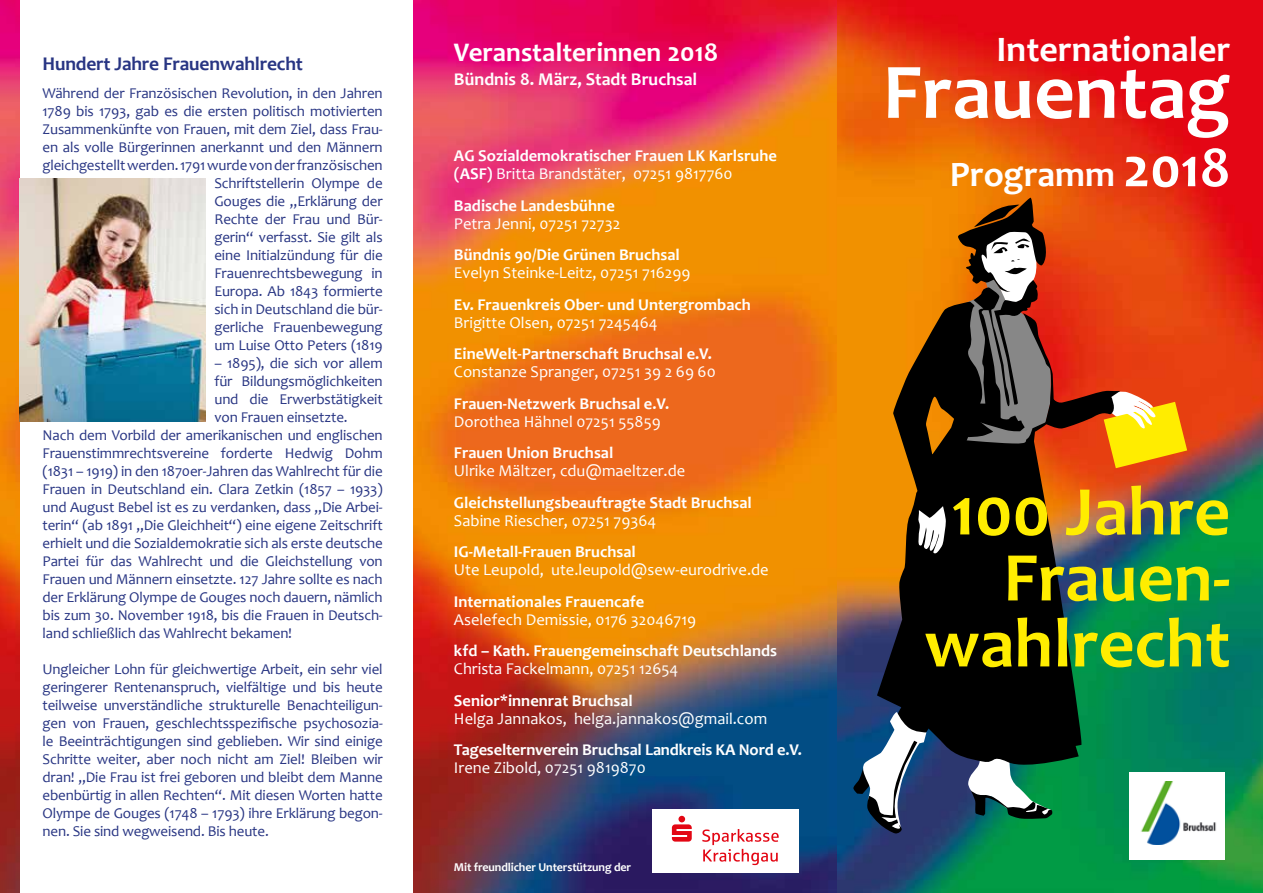
<style>
.page{position:relative;width:1263px;height:893px;background:#fff}
.page>*{position:absolute;margin:0;border:0;box-sizing:border-box;transform-origin:0 0}
.t1{font:700 79.5px "Candara";color:#fff}
.t2{font:700 70.5px/66px "Candara";color:#ffed00;text-align:right}
.t3{font:700 36px "Candara";color:#fff}
.t4{font:700 27px "Candara";color:#fff}
.t5{font:700 19.5px "Candara";letter-spacing:-.01em;color:#283583}
.t6{font:700 18px "Candara";color:#fff}
.t7{font:700 16.5px/18px "Candara";color:#fff}
.t8{font:16.5px "Candara";color:#fff}
.t9{font:15px/18px "Candara";letter-spacing:-.01em;color:#283583;text-align:right}
.t10{font:700 12px "Candara";letter-spacing:-.01em;color:#fff}
.s1{font-weight:400}
.s2{font-size:57px}
</style>
<div class="page">
<img style="left:414px;top:0;width:849px;height:893px">
<img style="left:0;top:0;width:19px;height:893px">
<div style="left:1130px;top:772px;width:95px;height:88px;background:#fff"></div>
<img style="left:1140px;top:782px;width:76px;height:63px">
<img style="left:20px;top:179px;width:186px;height:242px">
<svg style="left:968px;top:770px;width:84px;height:49px"></svg>
<svg style="left:877px;top:420px;width:207px;height:350px;background:#181910"></svg>
<svg style="left:853px;top:703px;width:77px;height:131px"></svg>
<svg style="left:892px;top:198px;width:295px;height:356px;background:#984e20"></svg>
<div style="left:652px;top:809px;width:146px;height:63px;background:#fff"></div>
<svg style="left:672px;top:816px;width:20px;height:26px"></svg>
<svg style="left:702px;top:829px;width:77px;height:36px"></svg>
<h3 class="t5" style="left:43px;top:52px;width:262px">Hundert Jahre Frauenwahlrecht</h3>
<p class="t9" style="left:43px;top:84px;width:342px">Während der Französischen Revolution, in den Jahren 1789 bis 1793, gab es die ersten politisch motivierten Zusammenkünfte von Frauen, mit dem Ziel, dass Frau&shy;en als volle Bürgerinnen anerkannt und den Männern gleichgestellt werden. 1791 wurde von der französischen Schriftstellerin Olympe de<br>Gouges die „Erklärung der<br>Rechte der Frau und Bür-<br>gerin“ verfasst. Sie gilt als<br>eine Initialzündung für die<br>Frauenrechtsbewegung in<br>Europa. Ab 1843 formierte<br>sich in Deutschland die bür-<br>gerliche Frauenbewegung<br>um Luise Otto Peters (1819</p>
<p class="t9" style="left:214px;top:354px;width:170px">– 1895), die sich vor allem</p>
<p class="t9" style="left:214px;top:372px;width:170px">für Bildungsmöglichkeiten</p>
<p class="t9" style="left:214px;top:390px;width:170px">und die Erwerbstätigkeit</p>
<p class="t9" style="left:214px;top:408px;width:135px">von Frauen einsetzte.</p>
<p class="t9" style="left:43px;top:426px;width:342px">Nach dem Vorbild der amerikanischen und englischen</p>
<p class="t9" style="left:43px;top:444px;width:342px">Frauenstimmrechtsvereine forderte Hedwig Dohm</p>
<p class="t9" style="left:43px;top:462px;width:342px">(1831 – 1919) in den 1870er-Jahren das Wahlrecht für die</p>
<p class="t9" style="left:43px;top:480px;width:342px">Frauen in Deutschland ein. Clara Zetkin (1857 – 1933)</p>
<p class="t9" style="left:43px;top:498px;width:342px">und August Bebel ist es zu verdanken, dass „Die Arbei-</p>
<p class="t9" style="left:43px;top:516px;width:342px">terin“ (ab 1891 „Die Gleichheit“) eine eigene Zeitschrift</p>
<p class="t9" style="left:43px;top:534px;width:342px">erhielt und die Sozialdemokratie sich als erste deutsche</p>
<p class="t9" style="left:43px;top:552px;width:342px">Partei für das Wahlrecht und die Gleichstellung von</p>
<p class="t9" style="left:43px;top:570px;width:342px">Frauen und Männern einsetzte. 127 Jahre sollte es nach</p>
<p class="t9" style="left:43px;top:588px;width:342px">der Erklärung Olympe de Gouges noch dauern, nämlich</p>
<p class="t9" style="left:43px;top:606px;width:342px">bis zum 30. November 1918, bis die Frauen in Deutsch-</p>
<p class="t9" style="left:43px;top:624px;width:251px">land schließlich das Wahlrecht bekamen!</p>
<p class="t9" style="left:43px;top:660px;width:342px;text-align:justify">Ungleicher Lohn für gleichwertige Arbeit, ein sehr viel geringerer Rentenanspruch, vielfältige und bis heute teilweise unverständliche strukturelle Benachteiligun&shy;gen von Frauen, geschlechtsspezifische psychosozia&shy;le Beeinträchtigungen sind geblieben. Wir sind einige Schritte weiter, aber noch nicht am Ziel! Bleiben wir dran! „Die Frau ist frei geboren und bleibt dem Manne ebenbürtig in allen Rechten“. Mit diesen Worten hatte Olympe de Gouges (1748 – 1793) ihre Erklärung begon&shy;nen. Sie sind wegweisend. Bis heute.</p>
<h3 class="t4" style="left:454px;top:35px;width:266px">Veranstalterinnen 2018</h3>
<p class="t6" style="left:454px;top:68px;width:245px">Bündnis 8. März, Stadt Bruchsal</p>
<p class="t7" style="left:454px;top:147px;width:324px">AG Sozialdemokratischer Frauen LK Karlsruhe (ASF) <span class="s1">Britta Brandstäter, 07251 9817760</span></p>
<p class="t7" style="left:454px;top:196px;width:162px">Badische Landesbühne</p>
<p class="t8" style="left:454px;top:213px;width:168px">Petra Jenni, 07251 72732</p>
<p class="t7" style="left:454px;top:246px;width:227px">Bündnis 90/Die Grünen Bruchsal</p>
<p class="t8" style="left:454px;top:262px;width:238px">Evelyn Steinke-Leitz, 07251 716299</p>
<p class="t7" style="left:454px;top:295px;width:299px">Ev. Frauenkreis Ober- und Untergrombach</p>
<p class="t8" style="left:454px;top:312px;width:205px">Brigitte Olsen, 07251 7245464</p>
<p class="t7" style="left:454px;top:345px;width:259px">EineWelt-Partnerschaft Bruchsal e.V.</p>
<p class="t8" style="left:454px;top:361px;width:263px">Constanze Spranger, 07251 39 2 69 60</p>
<p class="t7" style="left:454px;top:394px;width:217px">Frauen-Netzwerk Bruchsal e.V.</p>
<p class="t8" style="left:454px;top:411px;width:208px">Dorothea Hähnel 07251 55859</p>
<p class="t7" style="left:454px;top:444px;width:161px">Frauen Union Bruchsal</p>
<p class="t8" style="left:454px;top:460px;width:233px">Ulrike Mältzer, cdu@maeltzer.de</p>
<p class="t7" style="left:454px;top:493px;width:299px">Gleichstellungsbeauftragte Stadt Bruchsal</p>
<p class="t8" style="left:454px;top:510px;width:204px">Sabine Riescher, 07251 79364</p>
<p class="t7" style="left:454px;top:543px;width:183px">IG-Metall-Frauen Bruchsal</p>
<p class="t8" style="left:454px;top:559px;width:316px">Ute Leupold, ute.leupold@sew-eurodrive.de</p>
<p class="t7" style="left:454px;top:592px;width:192px">Internationales Frauencafe</p>
<p class="t8" style="left:454px;top:609px;width:244px">Aselefech Demissie, 0176 32046719</p>
<p class="t7" style="left:454px;top:642px;width:325px">kfd – Kath. Frauengemeinschaft Deutschlands</p>
<p class="t8" style="left:454px;top:658px;width:226px">Christa Fackelmann, 07251 12654</p>
<p class="t7" style="left:454px;top:691px;width:180px">Senior*innenrat Bruchsal</p>
<p class="t8" style="left:454px;top:708px;width:315px">Helga Jannakos, helga.jannakos@gmail.com</p>
<p class="t7" style="left:454px;top:741px;width:349px">Tageselternverein Bruchsal Landkreis KA Nord e.V.</p>
<p class="t8" style="left:454px;top:757px;width:193px">Irene Zibold, 07251 9819870</p>
<p class="t10" style="left:454px;top:859px;width:179px">Mit freundlicher Unterstützung der</p>
<h3 class="t3" style="left:996px;top:27px;width:235px">Internationaler</h3>
<h1 class="t1" style="left:882px;top:42px;width:349px">Frauentag</h1>
<h3 class="t3" style="left:950px;top:152px;width:282px">Programm <span class="s2">2018</span></h3>
<h2 class="t2" style="left:924px;top:478px;width:308px">100 Jahre<br>Frauen&shy;wahlrecht</h2>
</div>
